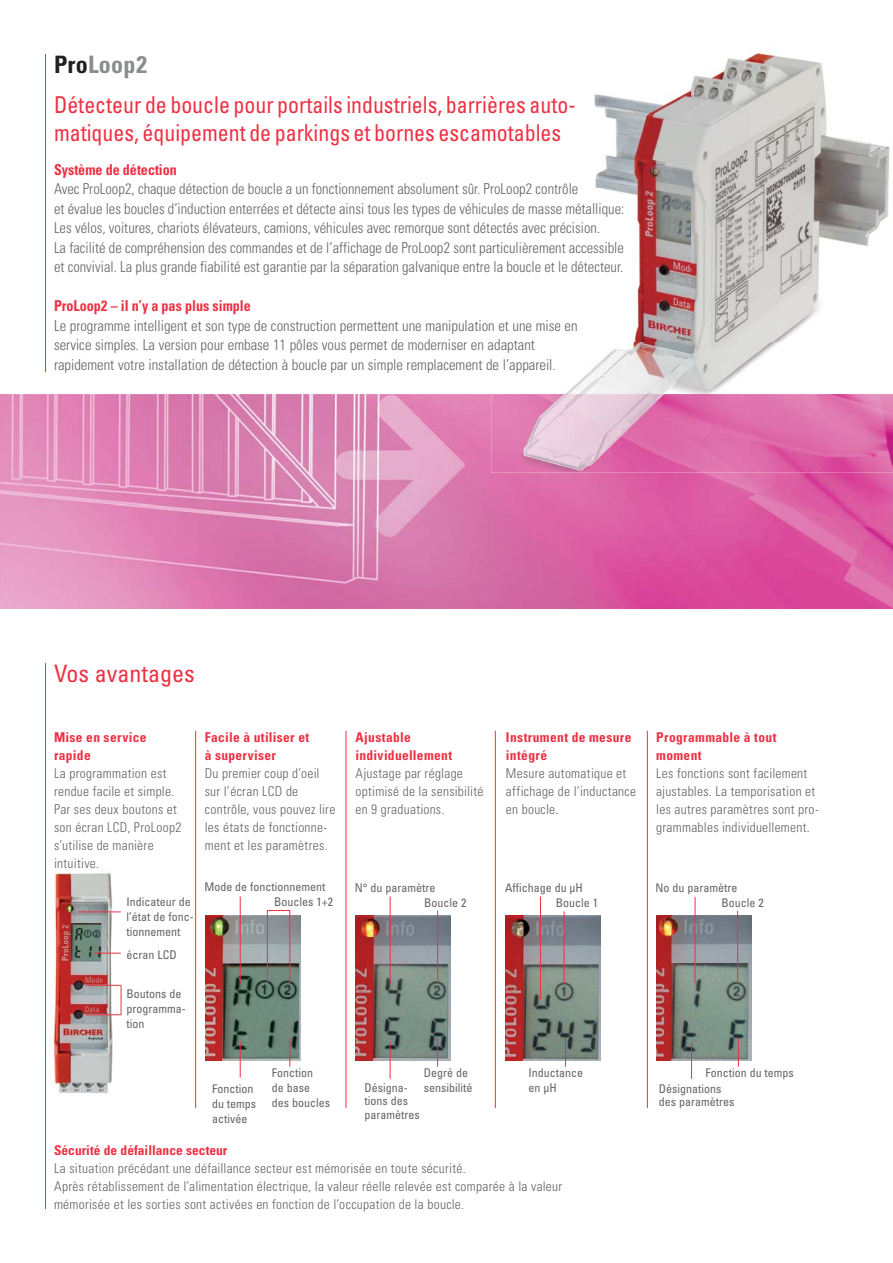
<style>
.page{position:relative;width:893px;height:1263px;background:#fff}
.page>*{position:absolute;margin:0;border:0;box-sizing:border-box;transform-origin:0 0}
.t1{font:condensed 24px "Univers";color:#ee3043}
.t2{font:700 condensed 24px "Univers";letter-spacing:.01em;color:#8a8c8e}
.t3{font:condensed 23.25px/27.9px "Univers";color:#ee3043;scale:.94 1}
.t4{font:300 condensed 15px/19.5px "Univers";color:#636466}
.t5{font:700 condensed 15px "Univers";color:#ee3043;scale:.94 1}
.t6{font:300 condensed 13.5px/18px "Univers";letter-spacing:.02em;color:#636466}
.t7{font:700 condensed 13.5px/18px "Univers";letter-spacing:.025em;color:#ee3043}
.t8{font:700 condensed 13.5px "Univers";color:#ee3043}
.t9{font:condensed 12px/15px "Univers";color:#636466}
.s1{color:#231f20}
</style>
<div class="page">
<img style="left:0;top:394px;width:525px;height:215px">
<img style="left:842px;top:472px;width:51px;height:137px">
<img style="left:525px;top:472px;width:317px;height:137px">
<img style="left:491px;top:52px;width:402px;height:420px">
<hr style="left:45px;top:54px;width:1px;height:318px;background:#ee3043">
<hr style="left:647px;top:731px;width:1px;height:377px;background:#ee3043">
<hr style="left:346px;top:731px;width:1px;height:377px;background:#ee3043">
<hr style="left:495px;top:731px;width:1px;height:377px;background:#ee3043">
<hr style="left:195px;top:731px;width:1px;height:377px;background:#ee3043">
<img style="left:53px;top:871px;width:68px;height:223px">
<svg style="left:95px;top:953px;width:26px;height:1px"></svg>
<hr style="left:87px;top:985px;width:34px;height:1px;background:#ee3043">
<hr style="left:79px;top:912px;width:42px;height:1px;background:#ee3043">
<hr style="left:45px;top:663px;width:1px;height:546px;background:#ee3043">
<hr style="left:86px;top:1014px;width:35px;height:1px;background:#ee3043">
<hr style="left:121px;top:985px;width:1px;height:30px;background:#ee3043">
<img style="left:205px;top:916px;width:95px;height:145px">
<img style="left:506px;top:916px;width:95px;height:145px">
<img style="left:356px;top:916px;width:95px;height:145px">
<img style="left:656px;top:916px;width:95px;height:145px">
<hr style="left:240px;top:896px;width:1px;height:87px;background:#ee3043">
<hr style="left:290px;top:910px;width:1px;height:74px;background:#ee3043">
<hr style="left:240px;top:1042px;width:1px;height:35px;background:#ee3043">
<svg style="left:290px;top:1038px;width:1px;height:29px"></svg>
<hr style="left:390px;top:896px;width:1px;height:87px;background:#ee3043">
<hr style="left:437px;top:910px;width:1px;height:74px;background:#ee3043">
<hr style="left:390px;top:1042px;width:1px;height:37px;background:#ee3043">
<svg style="left:437px;top:1038px;width:1px;height:29px"></svg>
<hr style="left:540px;top:896px;width:1px;height:103px;background:#ee3043">
<hr style="left:564px;top:911px;width:1px;height:73px;background:#ee3043">
<svg style="left:565px;top:1038px;width:1px;height:29px"></svg>
<hr style="left:695px;top:897px;width:1px;height:86px;background:#ee3043">
<hr style="left:737px;top:911px;width:1px;height:73px;background:#ee3043">
<hr style="left:691px;top:1042px;width:1px;height:37px;background:#ee3043">
<svg style="left:738px;top:1038px;width:1px;height:29px"></svg>
<svg style="left:268px;top:910px;width:22px;height:1px"></svg>
<hr style="left:267px;top:910px;width:1px;height:74px;background:#ee3043">
<img style="left:524px;top:394px;width:140px;height:76px">
<h1 class="t2" style="left:54px;top:56px;width:95px"><span class="s1">Pro</span>Loop2</h1>
<h2 class="t3" style="left:54px;top:93px;width:556px">Détecteur de boucle pour portails industriels, barrières auto&shy;matiques, équipement de parkings et bornes escamotables</h2>
<p class="t5" style="left:54px;top:164px;width:132px">Système de détection</p>
<p class="t4" style="left:54px;top:181px;width:572px">Avec ProLoop2, chaque détection de boucle a un fonctionnement absolument sûr. ProLoop2 contrôle<br>et évalue les boucles d’induction enterrées et détecte ainsi tous les types de véhicules de masse métallique:<br>Les vélos, voitures, chariots élévateurs, camions, véhicules avec remorque sont détectés avec précision.<br>La facilité de compréhension des commandes et de l’affichage de ProLoop2 sont particulièrement accessible et convivial. La plus grande fiabilité est garantie par la séparation galvanique entre la boucle et le détecteur.</p>
<p class="t5" style="left:54px;top:300px;width:211px">ProLoop2 – il n’y a pas plus simple</p>
<p class="t4" style="left:54px;top:317px;width:525px">Le programme intelligent et son type de construction permettent une manipulation et une mise en service simples. La version pour embase 11 pôles vous permet de moderniser en adaptant rapidement votre installation de détection à boucle par un simple remplacement de l’appareil.</p>
<h1 class="t1" style="left:54px;top:665px;width:142px">Vos avantages</h1>
<p class="t7" style="left:54px;top:729px;width:94px">Mise en service rapide</p>
<p class="t6" style="left:54px;top:765px;width:129px">La programmation est rendue facile et simple.<br>Par ses deux boutons et son écran LCD, ProLoop2 s’utilise de manière intuitive.</p>
<p class="t7" style="left:205px;top:729px;width:106px">Facile à utiliser et à superviser</p>
<p class="t6" style="left:205px;top:765px;width:132px">Du premier coup d’oeil sur l’écran LCD de contrôle, vous pouvez lire les états de fonctionne&shy;ment et les paramètres.</p>
<p class="t7" style="left:355px;top:729px;width:98px">Ajustable individuellement</p>
<p class="t6" style="left:355px;top:765px;width:129px">Ajustage par réglage optimisé de la sensibilité en 9 graduations.</p>
<p class="t7" style="left:506px;top:729px;width:127px">Instrument de mesure intégré</p>
<p class="t6" style="left:506px;top:765px;width:132px">Mesure automatique et affichage de l’inductance en boucle.</p>
<p class="t7" style="left:656px;top:729px;width:122px">Programmable à tout moment</p>
<p class="t6" style="left:656px;top:765px;width:164px">Les fonctions sont facilement ajustables. La temporisation et les autres paramètres sont pro&shy;grammables individuellement.</p>
<p class="t9" style="left:204px;top:881px;width:123px">Mode de fonctionnement</p>
<p class="t9" style="left:355px;top:881px;width:82px">N° du paramètre</p>
<p class="t9" style="left:505px;top:881px;width:79px">Affichage du µH</p>
<p class="t9" style="left:655px;top:881px;width:83px">No du paramètre</p>
<p class="t9" style="left:126px;top:895px;width:69px">Indicateur de l’état de fonc&shy;tionnement</p>
<p class="t9" style="left:274px;top:895px;width:60px">Boucles 1+2</p>
<p class="t9" style="left:424px;top:896px;width:44px">Boucle 2</p>
<p class="t9" style="left:556px;top:896px;width:44px">Boucle 1</p>
<p class="t9" style="left:722px;top:896px;width:44px">Boucle 2</p>
<p class="t9" style="left:126px;top:948px;width:52px">écran LCD</p>
<p class="t9" style="left:126px;top:987px;width:61px">Boutons de programma&shy;tion</p>
<p class="t9" style="left:212px;top:1082px;width:46px">Fonction du temps activée</p>
<p class="t9" style="left:272px;top:1066px;width:60px">Fonction<br>de base des boucles</p>
<p class="t9" style="left:424px;top:1066px;width:46px">Degré de</p>
<p class="t9" style="left:365px;top:1081px;width:45px">Désigna-</p>
<p class="t9" style="left:424px;top:1081px;width:50px">sensibilité</p>
<p class="t9" style="left:365px;top:1095px;width:57px;line-height:13.5px">tions des paramètres</p>
<p class="t9" style="left:528px;top:1066px;width:56px">Inductance en µH</p>
<p class="t9" style="left:705px;top:1066px;width:90px">Fonction du temps</p>
<p class="t9" style="left:659px;top:1083px;width:77px;line-height:13.5px">Désignations des paramètres</p>
<p class="t8" style="left:54px;top:1145px;width:175px">Sécurité de défaillance secteur</p>
<p class="t6" style="left:54px;top:1160px;width:510px">La situation précédant une défaillance secteur est mémorisée en toute sécurité.<br>Après rétablissement de l’alimentation électrique, la valeur réelle relevée est comparée à la valeur mémorisée et les sorties sont activées en fonction de l’occupation de la boucle.</p>
</div>
